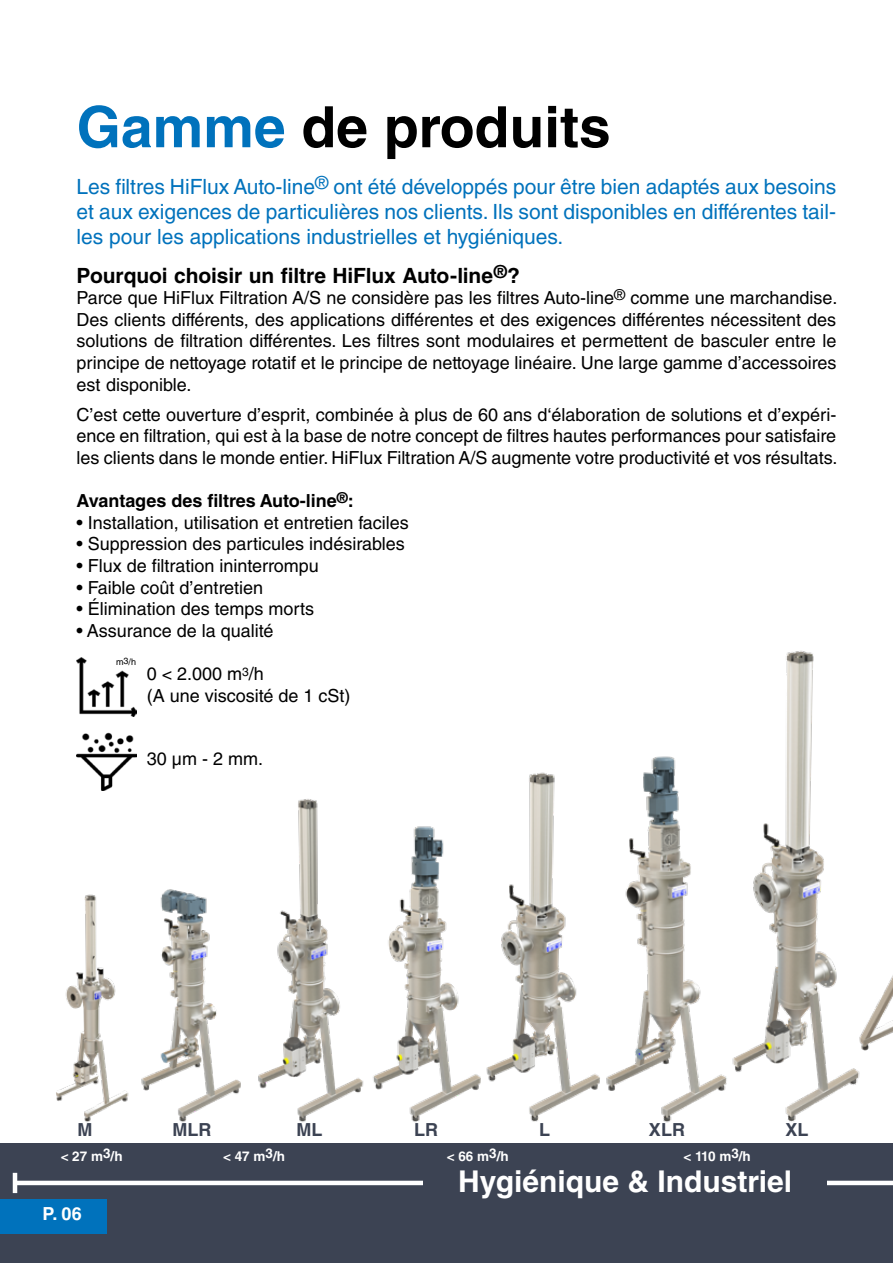
<style>
.page{position:relative;width:893px;height:1263px;background:#fff}
.page>*{position:absolute;margin:0;border:0;box-sizing:border-box;transform-origin:0 0}
.t1{font:700 57px "Helvetica LT Std";color:#000}
.t2{font:700 30px "Helvetica LT Std";color:#fff}
.t3{font:21px/25.2px "Helvetica LT Std";color:#0072bc;text-align:justify}
.t4{font:700 21px "Helvetica LT Std";letter-spacing:-.005em;color:#000}
.t5{font:18px/21.6px "Helvetica LT Std";color:#000;text-align:justify}
.t6{font:700 18px "Helvetica LT Std";color:#000}
.t7{font:700 18px "Helvetica LT Std";color:#3c4353}
.t8{font:700 18px "Helvetica LT Std";color:#fff}
.t9{font:700 13.5px "Helvetica LT Std";color:#fff}
.t10{font:9px "Helvetica LT Std";color:#000}
.s1{color:#0072bc}
</style>
<div class="page">
<div style="left:0;top:1144px;width:893px;height:119px;background:#3c4353"></div>
<div style="left:0;top:1199px;width:106px;height:34px;background:#0072bc"></div>
<hr style="left:15px;top:1181px;width:878px;height:4px;background:#fff">
<hr style="left:13px;top:1173px;width:4px;height:20px;background:#fff">
<div style="left:423px;top:1170px;width:404px;height:23px;background:#3c4353"></div>
<img style="left:56px;top:651px;width:837px;height:472px">
<img style="left:77px;top:731px;width:59px;height:60px">
<img style="left:77px;top:657px;width:59px;height:59px">
<h1 class="t1" style="left:77px;top:92px;width:536px"><span class="s1">Gamme</span> de produits</h1>
<p class="t3" style="left:77px;top:174px;width:761px">Les filtres HiFlux Auto-line<sup>®</sup> ont été développés pour être bien adaptés aux besoins et aux exigences de particulières nos clients. Ils sont disponibles en différentes tail&shy;les pour les applications industrielles et hygiéniques.</p>
<p class="t5" style="left:77px;top:287px;width:762px">Parce que HiFlux Filtration A/S ne considère pas les filtres Auto-line<sup>®</sup> comme une marchandise.<br>Des clients différents, des applications différentes et des exigences différentes nécessitent des solutions de filtration différentes. Les filtres sont modulaires et permettent de basculer entre le principe de nettoyage rotatif et le principe de nettoyage linéaire. Une large gamme d’accessoires est disponible.</p>
<p class="t5" style="left:77px;top:404px;width:762px">C’est cette ouverture d’esprit, combinée à plus de 60 ans d‘élaboration de solutions et d’expéri&shy;ence en filtration, qui est à la base de notre concept de filtres hautes performances pour satisfaire les clients dans le monde entier. HiFlux Filtration A/S augmente votre productivité et vos résultats.</p>
<p class="t6" style="left:77px;top:490px;width:279px">Avantages des filtres Auto-line<sup>®</sup>:</p>
<p class="t5" style="left:77px;top:512px;width:334px">• Installation, utilisation et entretien faciles</p>
<p class="t5" style="left:77px;top:533px;width:330px">• Suppression des particules indésirables</p>
<p class="t5" style="left:77px;top:555px;width:244px">• Flux de filtration ininterrompu</p>
<p class="t5" style="left:77px;top:576px;width:188px">• Faible coût d’entretien</p>
<p class="t5" style="left:77px;top:598px;width:239px">• Élimination des temps morts</p>
<p class="t5" style="left:77px;top:620px;width:198px">• Assurance de la qualité</p>
<p class="t4" style="left:77px;top:263px;width:445px">Pourquoi choisir un filtre HiFlux Auto-line<sup>®</sup>?</p>
<p class="t10" style="left:116px;top:657px;width:22px">m3/h</p>
<p class="t5" style="left:147px;top:663px;width:205px">0 &lt; 2.000 m<sup>3</sup>/h<br>(A une viscosité de 1 cSt)</p>
<p class="t5" style="left:147px;top:748px;width:118px">30 µm - 2 mm.</p>
<p class="t7" style="left:78px;top:1118px;width:16px">M</p>
<p class="t7" style="left:172px;top:1118px;width:40px">MLR</p>
<p class="t7" style="left:296px;top:1118px;width:27px">ML</p>
<p class="t7" style="left:414px;top:1118px;width:25px">LR</p>
<p class="t7" style="left:539px;top:1118px;width:12px">L</p>
<p class="t7" style="left:649px;top:1118px;width:37px">XLR</p>
<p class="t7" style="left:785px;top:1118px;width:25px">XL</p>
<p class="t9" style="left:61px;top:1148px;width:63px">&lt; 27 m3/h</p>
<p class="t9" style="left:223px;top:1148px;width:63px">&lt; 47 m3/h</p>
<p class="t9" style="left:447px;top:1148px;width:63px">&lt; 66 m3/h</p>
<p class="t9" style="left:683px;top:1148px;width:69px">&lt; 110 m3/h</p>
<p class="t8" style="left:43px;top:1203px;width:41px">P. 06</p>
<h2 class="t2" style="left:458px;top:1163px;width:336px">Hygiénique &amp; Industriel</h2>
</div>
